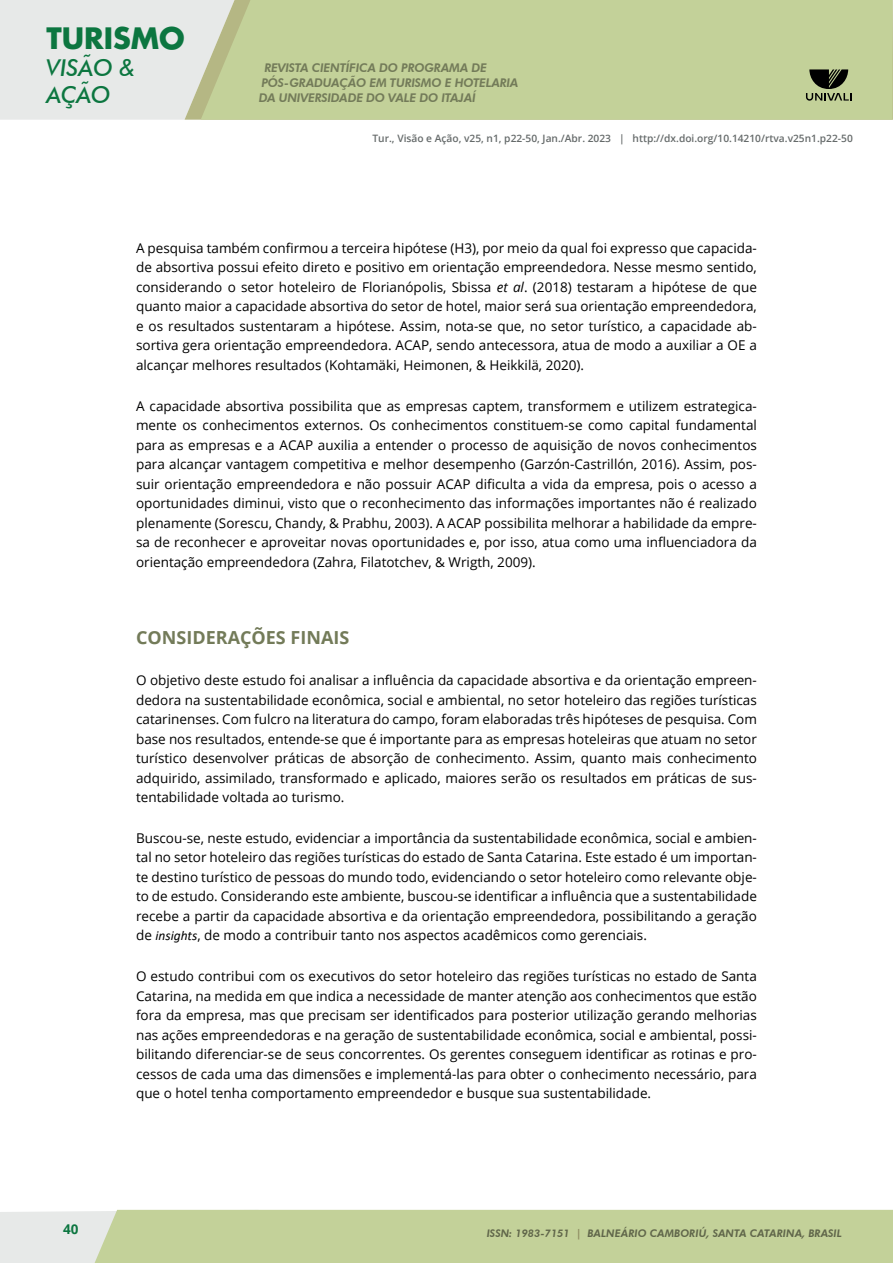
<style>
.page{position:relative;width:893px;height:1263px;background:#fff}
.page>*{position:absolute;margin:0;border:0;box-sizing:border-box;transform-origin:0 0}
.t1{font:700 28.8px "Futura";color:#0c7640}
.t2{font:italic 500 23.25px/26.5px "Futura BT";color:#0c7640}
.C_Art_-Título{font:700 18px "Open Sans";color:#737b59}
.C_Art_-Texto{font:13.5px/19.5px "Open Sans";color:#000001;text-align:justify}
.t3{font:700 13.5px "Open Sans";color:#0c7640}
.t4{font:italic 800 12px/15px "Futura BT";letter-spacing:-.02em;color:#737b59}
.t5{font:italic 800 10.5px "Futura BT";color:#60664a}
.t6{font:600 10.2px "Open Sans";color:#656a6a}
.s1{font-style:italic}
.s2{font-family:"Calibri";font-style:italic}
.s3{color:#8c8a5f}
</style>
<div class="page">
<div style="left:0;top:0;width:185px;height:120px;background:#e7e9e8"></div>
<svg style="left:185px;top:0;width:708px;height:120px;background:#dcdfd3"></svg>
<div style="left:201px;top:0;width:691px;height:120px;background:#c3d199"></div>
<svg style="left:806px;top:69px;width:46px;height:32px"></svg>
<svg style="left:0;top:1210px;width:893px;height:53px;background:#c7d3a2"></svg>
<h1 class="t1" style="left:46px;top:20px;width:140px">TURISMO</h1>
<h2 class="t2" style="left:46px;top:54px;width:90px">VISÃO &amp;<br>AÇÃO</h2>
<p class="t4" style="left:259px;top:60px;width:261px;text-indent:6px">REVISTA CIENTÍFICA DO PROGRAMA DE<br>PÓS-GRADUAÇÃO EM TURISMO E HOTELARIA<br>DA UNIVERSIDADE DO VALE DO ITAJAÍ</p>
<p class="t6" style="left:372px;top:131px;width:482px">Tur., Visão e Ação, v25, n1, p22-50, Jan./Abr. 2023 | http://dx.doi.org/10.14210/rtva.v25n1.p22-50</p>
<p class="C_Art_-Texto" style="left:136px;top:238px;width:622px">A pesquisa também confirmou a terceira hipótese (H3), por meio da qual foi expresso que capacida&shy;de absortiva possui efeito direto e positivo em orientação empreendedora. Nesse mesmo sentido, considerando o setor hoteleiro de Florianópolis, Sbissa <span class="s1">et al</span>. (2018) testaram a hipótese de que quanto maior a capacidade absortiva do setor de hotel, maior será sua orientação empreendedora, e os resultados sustentaram a hipótese. Assim, nota-se que, no setor turístico, a capacidade ab&shy;sortiva gera orientação empreendedora. ACAP, sendo antecessora, atua de modo a auxiliar a OE a alcançar melhores resultados (Kohtamäki, Heimonen, &amp; Heikkilä, 2020).</p>
<p class="C_Art_-Texto" style="left:136px;top:395px;width:622px">A capacidade absortiva possibilita que as empresas captem, transformem e utilizem estrategica&shy;mente os conhecimentos externos. Os conhecimentos constituem-se como capital fundamental para as empresas e a ACAP auxilia a entender o processo de aquisição de novos conhecimentos para alcançar vantagem competitiva e melhor desempenho (Garzón-Castrillón, 2016). Assim, pos&shy;suir orientação empreendedora e não possuir ACAP dificulta a vida da empresa, pois o acesso a oportunidades diminui, visto que o reconhecimento das informações importantes não é realizado plenamente (Sorescu, Chandy, &amp; Prabhu, 2003). A ACAP possibilita melhorar a habilidade da empre&shy;sa de reconhecer e aproveitar novas oportunidades e, por isso, atua como uma influenciadora da orientação empreendedora (Zahra, Filatotchev, &amp; Wrigth, 2009).</p>
<p class="C_Art_-Título" style="left:136px;top:625px;width:215px">CONSIDERAÇÕES FINAIS</p>
<p class="C_Art_-Texto" style="left:136px;top:670px;width:622px">O objetivo deste estudo foi analisar a influência da capacidade absortiva e da orientação empreen&shy;dedora na sustentabilidade econômica, social e ambiental, no setor hoteleiro das regiões turísticas catarinenses. Com fulcro na literatura do campo, foram elaboradas três hipóteses de pesquisa. Com base nos resultados, entende-se que é importante para as empresas hoteleiras que atuam no setor turístico desenvolver práticas de absorção de conhecimento. Assim, quanto mais conhecimento adquirido, assimilado, transformado e aplicado, maiores serão os resultados em práticas de sus&shy;tentabilidade voltada ao turismo.</p>
<p class="C_Art_-Texto" style="left:136px;top:828px;width:622px">Buscou-se, neste estudo, evidenciar a importância da sustentabilidade econômica, social e ambien&shy;tal no setor hoteleiro das regiões turísticas do estado de Santa Catarina. Este estado é um importan&shy;te destino turístico de pessoas do mundo todo, evidenciando o setor hoteleiro como relevante obje&shy;to de estudo. Considerando este ambiente, buscou-se identificar a influência que a sustentabilidade recebe a partir da capacidade absortiva e da orientação empreendedora, possibilitando a geração de <span class="s2">insights</span>, de modo a contribuir tanto nos aspectos acadêmicos como gerenciais.</p>
<p class="C_Art_-Texto" style="left:136px;top:966px;width:622px">O estudo contribui com os executivos do setor hoteleiro das regiões turísticas no estado de Santa Catarina, na medida em que indica a necessidade de manter atenção aos conhecimentos que estão fora da empresa, mas que precisam ser identificados para posterior utilização gerando melhorias nas ações empreendedoras e na geração de sustentabilidade econômica, social e ambiental, possi&shy;bilitando diferenciar-se de seus concorrentes. Os gerentes conseguem identificar as rotinas e pro&shy;cessos de cada uma das dimensões e implementá-las para obter o conhecimento necessário, para que o hotel tenha comportamento empreendedor e busque sua sustentabilidade.</p>
<p class="t3" style="left:63px;top:1219px;width:17px">40</p>
<p class="t5" style="left:487px;top:1227px;width:357px">ISSN: 1983-7151 <span class="s3">|</span> BALNEÁRIO CAMBORIÚ, SANTA CATARINA, BRASIL</p>
</div>
